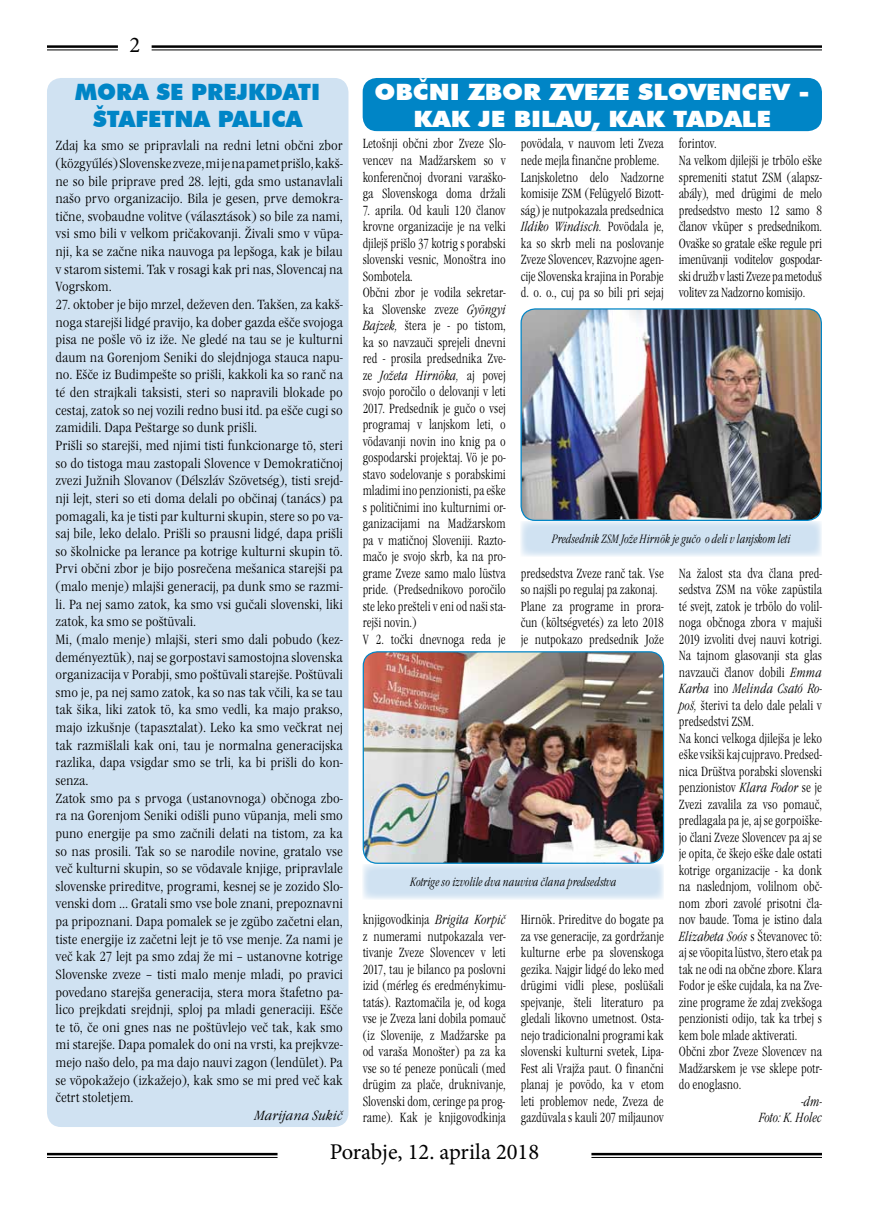
<style>
.page{position:relative;width:869px;height:1205px;background:#fff}
.page>*{position:absolute;margin:0;border:0;box-sizing:border-box;transform-origin:0 0}
.t1{font:900 22.5px/27px "Futura BT";color:#fff;text-align:center;scale:1.1 1}
.t2{font:900 22.5px/27px "Futura BT";color:#0085c6;text-align:center}
.t3{font:22.5px "Minion Pro";color:#000}
.t4{font:13.75px/16.5px "Garamond Itc TEE Ligh Cond";color:#000;scale:.93 1}
.t5{font:13.75px/17.6px "Garamond Itc TEE Ligh Cond";color:#000;text-align:justify;scale:1.1 1}
.t6{font:13.75px/16.5px "Garamond Itc TEE Ligh Cond Ital";color:#000;text-align:right;scale:.93 1}
.t7{font:13.75px "Garamond Itc TEE Ligh Cond Ital";color:#000;scale:1.1 1}
.t8{font:12.5px "Garamond Itc TEE Ligh Cond Ital";color:#000;scale:.9 1}
.s1{font-family:"Garamond Itc TEE Ligh Cond Ital"}
.s2{font-family:"Garamond Itc TEE Ligh Cond"}
</style>
<div class="page">
<hr style="left:47px;top:45px;width:71px;height:3px;background:#000">
<hr style="left:47px;top:50px;width:71px;height:1px;background:#000">
<hr style="left:151px;top:45px;width:670px;height:3px;background:#000">
<hr style="left:151px;top:50px;width:670px;height:1px;background:#000">
<hr style="left:47px;top:1153px;width:230px;height:2px;background:#000">
<hr style="left:47px;top:1157px;width:230px;height:1px;background:#000">
<hr style="left:591px;top:1153px;width:230px;height:2px;background:#000">
<hr style="left:591px;top:1157px;width:230px;height:1px;background:#000">
<div style="left:47px;top:78px;width:301px;height:1049px;background:#d0e2f2;border-radius:14px"></div>
<div style="left:362px;top:78px;width:459px;height:53px;background:#0085c6;border-radius:14px"></div>
<img style="left:364px;top:652px;width:299px;height:211px">
<div style="left:362px;top:651px;width:301px;height:213px;border:1px solid #0085c6;border-radius:14px"></div>
<div style="left:362px;top:864px;width:301px;height:35px;background:#d0e2f2"></div>
<img style="left:522px;top:309px;width:299px;height:211px">
<div style="left:520px;top:308px;width:301px;height:213px;border:1px solid #0085c6;border-radius:14px"></div>
<div style="left:520px;top:521px;width:301px;height:35px;background:#d0e2f2"></div>
<h1 class="t3" style="left:129px;top:30px;width:12px">2</h1>
<h1 class="t2" style="left:75px;top:78px;width:247px">MORA SE PREJKDATI<br>ŠTAFETNA PALICA</h1>
<p class="t5" style="left:56px;top:137px;width:262px">Zdaj ka smo se pripravlali na redni letni občni zbor (közgyűlés) Slovenske zveze, mi je na pamet prišlo, kakš&shy;ne so bile priprave pred 28. lejti, gda smo ustanavlali našo prvo organizacijo. Bila je gesen, prve demokra&shy;tične, svobaudne volitve (választások) so bile za nami, vsi smo bili v velkom pričakovanji. Živali smo v vüpa&shy;nji, ka se začne nika nauvoga pa lepšoga, kak je bilau v starom sistemi. Tak v rosagi kak pri nas, Slovencaj na Vogrskom.</p>
<p class="t5" style="left:56px;top:296px;width:262px;text-align:left">27. oktober je bijo mrzel, deževen den. Takšen, za kakš&shy;noga starejši lidgé pravijo, ka dober gazda ešče svojoga pisa ne pošle vö iz iže. Ne gledé na tau se je kulturni daum na Gorenjom Seniki do slejdnjoga stauca napu&shy;no. Ešče iz Budimpešte so prišli, kakkoli ka so ranč na té den strajkali taksisti, steri so napravili blokade po cestaj, zatok so nej vozili redno busi itd. pa ešče cugi so zamidili. Dapa Peštarge so dunk prišli.<br>Prišli so starejši, med njimi tisti funkcionarge tö, steri so do tistoga mau zastopali Slovence v Demokratičnoj zvezi Južnih Slovanov (Délszláv Szövetség), tisti srejd&shy;nji lejt, steri so eti doma delali po občinaj (tanács) pa pomagali, ka je tisti par kulturni skupin, stere so po va&shy;saj bile, leko delalo. Prišli so prausni lidgé, dapa prišli so školnicke pa lerance pa kotrige kulturni skupin tö.<br>Prvi občni zbor je bijo posrečena mešanica starejši pa (malo menje) mlajši generacij, pa dunk smo se razmi&shy;li. Pa nej samo zatok, ka smo vsi gučali slovenski, liki zatok, ka smo se poštüvali.<br>Mi, (malo menje) mlajši, steri smo dali pobudo (kez&shy;deményeztük), naj se gorpostavi samostojna slovenska organizacija v Porabji, smo poštüvali starejše. Poštüvali smo je, pa nej samo zatok, ka so nas tak včili, ka se tau tak šika, liki zatok tö, ka smo vedli, ka majo prakso, majo izkušnje (tapasztalat). Leko ka smo večkrat nej tak razmišlali kak oni, tau je normalna generacijska razlika, dapa vsigdar smo se trli, ka bi prišli do kon&shy;senza.<br>Zatok smo pa s prvoga (ustanovnoga) občnoga zbo&shy;ra na Gorenjom Seniki odišli puno vüpanja, meli smo puno energije pa smo začnili delati na tistom, za ka so nas prosili. Tak so se narodile novine, gratalo vse več kulturni skupin, so se vödavale knjige, pripravlale slovenske prireditve, programi, kesnej se je zozido Slo&shy;venski dom … Gratali smo vse bole znani, prepoznavni pa pripoznani. Dapa pomalek se je zgübo začetni elan, tiste energije iz začetni lejt je tö vse menje. Za nami je več kak 27 lejt pa smo zdaj že mi – ustanovne kotrige Slovenske zveze – tisti malo menje mladi, po pravici povedano starejša generacija, stera mora štafetno pa&shy;lico prejkdati srejdnji, sploj pa mladi generaciji. Ešče te tö, če oni gnes nas ne poštüvlejo več tak, kak smo mi starejše. Dapa pomalek do oni na vrsti, ka prejkvze&shy;mejo našo delo, pa ma dajo nauvi zagon (lendület). Pa se vöpokažejo (izkažejo), kak smo se mi pred več kak četrt stoletjem.</p>
<p class="t7" style="left:254px;top:1108px;width:82px">Marijana Sukič</p>
<h1 class="t1" style="left:374px;top:78px;width:397px">OBČNI ZBOR ZVEZE SLOVENCEV -<br>KAK JE BILAU, KAK TADALE</h1>
<p class="t4" style="left:678px;top:136px;width:155px">forintov.<br>Na velkom djilejši je trbölo eške spremeniti statut ZSM (alapsz&shy;abály), med drügimi de melo predsedstvo mesto 12 samo 8 članov vküper s predsednikom.<br>Ovaške so gratale eške regule pri imenüvanji voditelov gospodar&shy;ski družb v lasti Zveze pa metoduš volitev za Nadzorno komisijo.</p>
<p class="t4" style="left:362px;top:136px;width:155px;text-align:justify">Letošnji občni zbor Zveze Slo&shy;vencev na Madžarskem so v konferenčnoj dvorani varaško&shy;ga Slovenskoga doma držali</p>
<p class="t4" style="left:362px;top:202px;width:155px">7. aprila. Od kauli 120 članov krovne organizacije je na velki djilejš prišlo 37 kotrig s porabski slovenski vesnic, Monoštra ino<br>Sombotela.<br>Občni zbor je vodila sekretar&shy;ka Slovenske zveze <span class="s1">Gyöngyi<br>Bajzek,</span> štera je - po tistom, ka so navzauči sprejeli dnevni red - prosila predsednika Zve-</p>
<p class="t6" style="left:362px;top:367px;width:155px"><span class="s2">ze</span> Jožeta Hirnöka, <span class="s2">aj povej</span></p>
<p class="t4" style="left:362px;top:383px;width:155px">svojo poročilo o delovanji v leti<br>2017. Predsednik je gučo o vsej programaj v lanjskom leti, o vödavanji novin ino knig pa o gospodarski projektaj. Vö je po&shy;stavo sodelovanje s porabskimi mladimi ino penzionisti, pa eške s političnimi ino kulturnimi or&shy;ganizacijami na Madžarskom pa v matičnoj Sloveniji. Razto&shy;mačo je svojo skrb, ka na pro&shy;grame Zveze samo malo lüstva pride. (Predsednikovo poročilo ste leko prešteli v eni od naši sta&shy;rejši novin.)<br>V 2. točki dnevnoga reda je</p>
<p class="t4" style="left:520px;top:136px;width:155px">povödala, v nauvom leti Zveza nede mejla finančne probleme.<br>Lanjskoletno delo Nadzorne komisije ZSM (Felügyelő Bizott&shy;ság) je nutpokazala predsednica</p>
<p class="t6" style="left:520px;top:219px;width:155px">Ildiko Windisch. <span class="s2">Povödala je,</span></p>
<p class="t4" style="left:520px;top:235px;width:155px;text-align:justify">ka so skrb meli na poslovanje Zveze Slovencev, Razvojne agen&shy;cije Slovenska krajina in Porabje d. o. o., cuj pa so bili pri sejaj</p>
<p class="t8" style="left:551px;top:532px;width:267px">Predsednik ZSM Jože Hirnök je gučo o deli v lanjskom leti</p>
<p class="t4" style="left:678px;top:565px;width:155px;text-align:justify">Na žalost sta dva člana pred&shy;sedstva ZSM na vöke zapüstila té svejt, zatok je trbölo do volil&shy;noga občnoga zbora v majuši 2019 izvoliti dvej nauvi kotrigi.<br>Na tajnom glasovanji sta glas navzauči članov dobili <span class="s1">Emma</span></p>
<p class="t6" style="left:678px;top:681px;width:155px">Karba <span class="s2">ino</span> Melinda Csató Ro-</p>
<p class="t4" style="left:678px;top:697px;width:155px"><span class="s1">poš,</span> šterivi ta delo dale pelali v predsedstvi ZSM.<br>Na konci velkoga djilejša je leko eške vsikši kaj cujpravo. Predsed&shy;nica Drüštva porabski slovenski penzionistov <span class="s1">Klara Fodor</span> se je<br>Zvezi zavalila za vso pomauč, predlagala pa je, aj se gorpoiške&shy;jo člani Zveze Slovencev pa aj se je opita, če škejo eške dale ostati kotrige organizacije - ka donk na naslednjom, volilnom obč&shy;nom zbori zavolé prisotni čla&shy;nov baude. Toma je istino dala<br><span class="s1">Elizabeta Soós</span> s Števanovec tö: aj se vöopita lüstvo, štero etak pa tak ne odi na občne zbore. Klara<br>Fodor je eške cujdala, ka na Zve&shy;zine programe že zdaj zvekšoga penzionisti odijo, tak ka trbej s kem bole mlade aktiverati.<br>Občni zbor Zveze Slovencev na<br>Madžarskem je vse sklepe potr&shy;do enoglasno.</p>
<p class="t6" style="left:758px;top:1093px;width:70px">-dm-<br>Foto: K. Holec</p>
<p class="t4" style="left:520px;top:565px;width:155px">predsedstva Zveze ranč tak. Vse so najšli po regulaj pa zakonaj.<br>Plane za programe in prora&shy;čun (költségvetés) za leto 2018 je nutpokazo predsednik Jože</p>
<p class="t8" style="left:410px;top:875px;width:231px">Kotrige so izvolile dva nauviva člana predsedstva</p>
<p class="t4" style="left:520px;top:911px;width:155px;text-align:justify">Hirnök. Prireditve do bogate pa za vse generacije, za gordržanje kulturne erbe pa slovenskoga gezika. Najgir lidgé do leko med drügimi vidli plese, poslüšali spejvanje, šteli literaturo pa gledali likovno umetnost. Osta&shy;nejo tradicionalni programi kak slovenski kulturni svetek, Lipa-Fest ali Vrajža paut. O finančni planaj je povödo, ka v etom leti problemov nede, Zveza de gazdüvala s kauli 207 miljaunov</p>
<p class="t4" style="left:362px;top:911px;width:155px;text-align:justify">knjigovodkinja <span class="s1">Brigita Korpič </span>z numerami nutpokazala ver&shy;tivanje Zveze Slovencev v leti 2017, tau je bilanco pa poslovni izid (mérleg és eredménykimu&shy;tatás). Raztomačila je, od koga vse je Zveza lani dobila pomauč (iz Slovenije, z Madžarske pa od varaša Monošter) pa za ka vse so té peneze ponücali (med drügim za plače, druknivanje, Slovenski dom, ceringe pa prog&shy;rame). Kak je knjigovodkinja</p>
<h1 class="t3" style="left:329px;top:1137px;width:211px">Porabje, 12. aprila 2018</h1>
</div>
